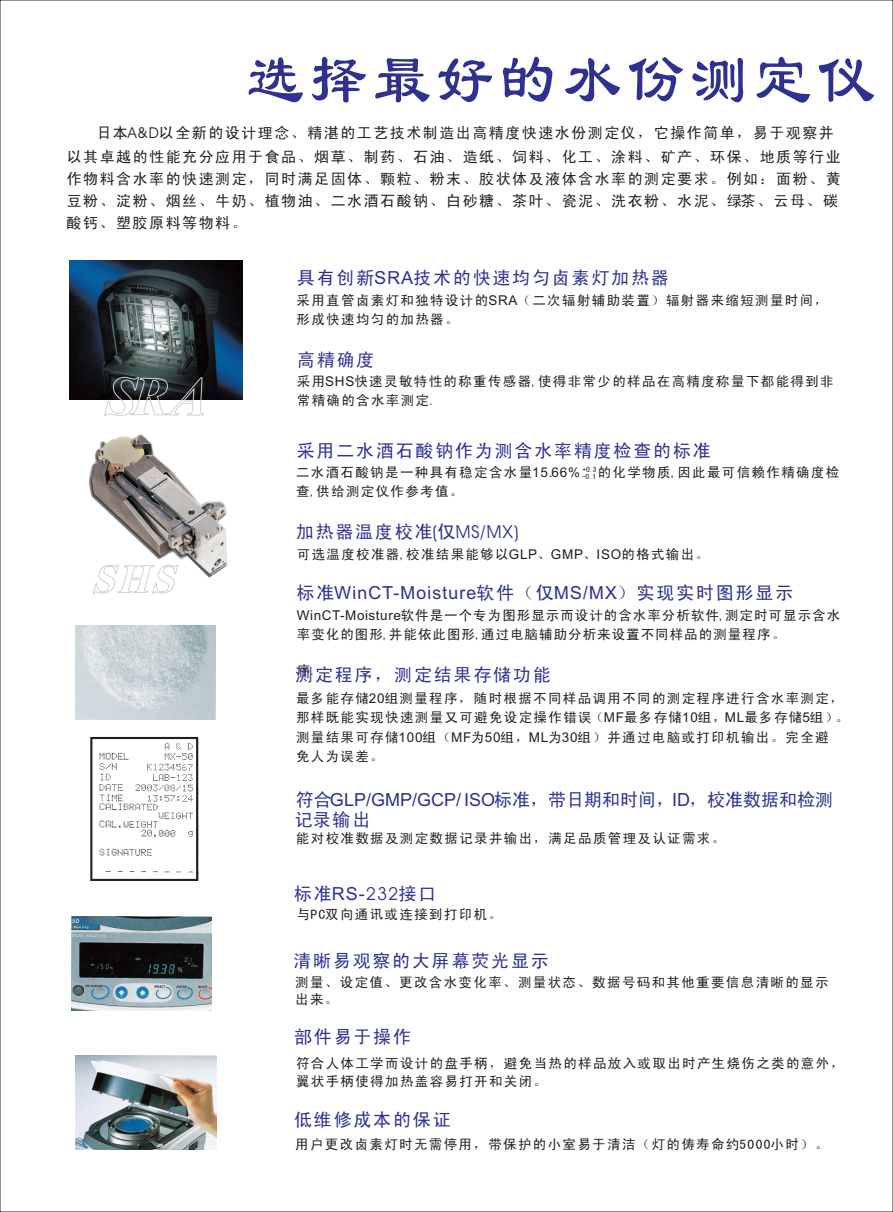
<style>
.page{position:relative;width:893px;height:1212px;background:#fff}
.page>*{position:absolute;margin:0;border:0;box-sizing:border-box;transform-origin:0 0}
.t1{font:72px "Li Su";letter-spacing:.095em;color:#2e3092;scale:.8 1}
.t2{font:18px "Sim Hei";letter-spacing:.1em;color:#2e3092}
.t3{font:18px/19.4px "Sim Hei";color:#2e3092}
.t4{font:18px "Arial";color:#2e3092}
.t5{font:15px/22px "Sim Hei";letter-spacing:.1em;color:#231f20}
.t6{font:13.5px/19.2px "Sim Hei";letter-spacing:.1em;color:#231f20}
.t7{font:13.5px/18.9px "Sim Hei";letter-spacing:.075em;color:#231f20}
.t8{font:7.5px/6.9px "Sim Hei";color:#231f20}
.s1{font-family:"Avant Garde IT Cby BT"}
.s2{font-family:"Arial"}
.s3{font-family:"Sim Hei"}
</style>
<div class="page">
<img style="left:70px;top:261px;width:172px;height:139px">
<img style="left:76px;top:1056px;width:140px;height:93px">
<img style="left:71px;top:917px;width:140px;height:93px">
<img style="left:75px;top:626px;width:141px;height:93px">
<svg style="left:104px;top:376px;width:101px;height:40px"></svg>
<img style="left:89px;top:434px;width:139px;height:144px">
<svg style="left:92px;top:563px;width:86px;height:31px"></svg>
<img style="left:99px;top:742px;width:94px;height:131px">
<div style="left:90px;top:737px;width:108px;height:144px;border:2px solid #231f20"></div>
<h1 class="t1" style="left:246px;top:41px;width:788px">选择最好的水份测定仪</h1>
<p class="t5" style="left:67px;top:120px;width:775px;line-height:24.2px;text-indent:30px">日本<span class="s1">A&amp;D</span>以全新的设计理念、精湛的工艺技术制造出高精度快速水份测定仪，它操作简单，易于观察并以其卓越的性能充分应用于食品、烟草、制药、石油、造纸、饲料、化工、涂料、矿产、环保、地质等行业</p>
<p class="t5" style="left:67px;top:168px;width:776px">作物料含水率的快速测定，同时满足固体、颗粒、粉末、胶状体及液体含水率的测定要求。例如：面粉、黄豆粉、淀粉、烟丝、牛奶、植物油、二水酒石酸钠、白砂糖、茶叶、瓷泥、洗衣粉、水泥、绿茶、云母、碳酸钙、塑胶原料等物料。</p>
<h2 class="t2" style="left:297px;top:268px;width:374px">具有创新<span class="s2">SRA</span>技术的快速均匀卤素灯加热器</h2>
<p class="t6" style="left:297px;top:291px;width:533px">采用直管卤素灯和独特设计的<span class="s2">SRA</span>（二次辐射辅助装置）辐射器来缩短测量时间，形成快速均匀的加热器。</p>
<h2 class="t2" style="left:297px;top:350px;width:80px">高精确度</h2>
<p class="t6" style="left:297px;top:371px;width:538px">采用<span class="s2">SHS</span>快速灵敏特性的称重传感器,使得非常少的样品在高精度称量下都能得到非常精确的含水率测定.</p>
<h2 class="t2" style="left:297px;top:442px;width:416px">采用二水酒石酸钠作为测含水率精度检查的标准</h2>
<p class="t6" style="left:296px;top:463px;width:286px">二水酒石酸钠是一种具有稳定含水量<span class="s2">15.66%</span></p>
<p class="t6" style="left:598px;top:463px;width:243px">的化学物质,因此最可信赖作精确度检</p>
<p class="t6" style="left:296px;top:482px;width:169px">查,供给测定仪作参考值。</p>
<h2 class="t2" style="left:296px;top:522px;width:225px">加热器温度校准<span class="s1">(</span>仅<span class="s1">MS/MX)</span></h2>
<p class="t6" style="left:297px;top:545px;width:414px">可选温度校准器,校准结果能够以<span class="s2">GLP</span>、<span class="s2">GMP</span>、<span class="s2">ISO</span>的格式输出。</p>
<h2 class="t4" style="left:297px;top:586px;width:499px"><span class="s3">标准</span>WinCT-Moisture<span class="s3">软件（仅</span>MS/MX<span class="s3">）实现实时图形显示</span></h2>
<p class="t7" style="left:297px;top:606px;width:545px"><span class="s2">WinCT-Moisture</span>软件是一个专为图形显示而设计的含水率分析软件,测定时可显示含水率变化的图形,并能依此图形,通过电脑辅助分析来设置不同样品的测量程序。</p>
<p class="t6" style="left:296px;top:655px;width:549px;line-height:28.2px">序.<br>最多能存储<span class="s2">20</span>组测量程序，随时根据不同样品调用不同的测定程序进行含水率测定，</p>
<p class="t6" style="left:296px;top:708px;width:555px">那样既能实现快速测量又可避免设定操作错误（<span class="s2">MF</span>最多存储<span class="s2">10</span>组，<span class="s2">ML</span>最多存储<span class="s2">5</span>组）。测量结果可存储<span class="s2">100</span>组（<span class="s2">MF</span>为<span class="s2">50</span>组，<span class="s2">ML</span>为<span class="s2">30</span>组）并通过电脑或打印机输出。完全避<br>免人为误差。</p>
<p class="t8" style="left:582px;top:466px;width:16px">+0.3 -0.1</p>
<h2 class="t2" style="left:295px;top:665px;width:257px">测定程序，测定结果存储功能</h2>
<h2 class="t3" style="left:295px;top:790px;width:540px">符合<span class="s2">GLP/GMP/GCP/ ISO</span>标准，带日期和时间，<span class="s2">ID</span>，校准数据和检测记录输出</h2>
<p class="t6" style="left:296px;top:829px;width:431px">能对校准数据及测定数据记录并输出，满足品质管理及认证需求。</p>
<h2 class="t2" style="left:294px;top:884px;width:144px">标准<span class="s2">RS-</span><span class="s1">232</span>接口</h2>
<p class="t6" style="left:297px;top:904px;width:207px">与PC双向通讯或连接到打印机。</p>
<h2 class="t2" style="left:293px;top:952px;width:257px">清晰易观察的大屏幕荧光显示</h2>
<p class="t6" style="left:295px;top:973px;width:535px;line-height:17.5px">测量、设定值、更改含水变化率、测量状态、数据号码和其他重要信息清晰的显示出来。</p>
<h2 class="t2" style="left:294px;top:1027px;width:118px">部件易于操作</h2>
<p class="t6" style="left:296px;top:1055px;width:550px;line-height:17.5px">符合人体工学而设计的盘手柄，避免当热的样品放入或取出时产生烧伤之类的意外，翼状手柄使得加热盖容易打开和关闭。</p>
<h2 class="t2" style="left:294px;top:1110px;width:158px">低维修成本的保证</h2>
<p class="t6" style="left:295px;top:1135px;width:535px">用户更改卤素灯时无需停用，带保护的小室易于清洁（灯的俦寿命约5000小时）。</p>
</div>
